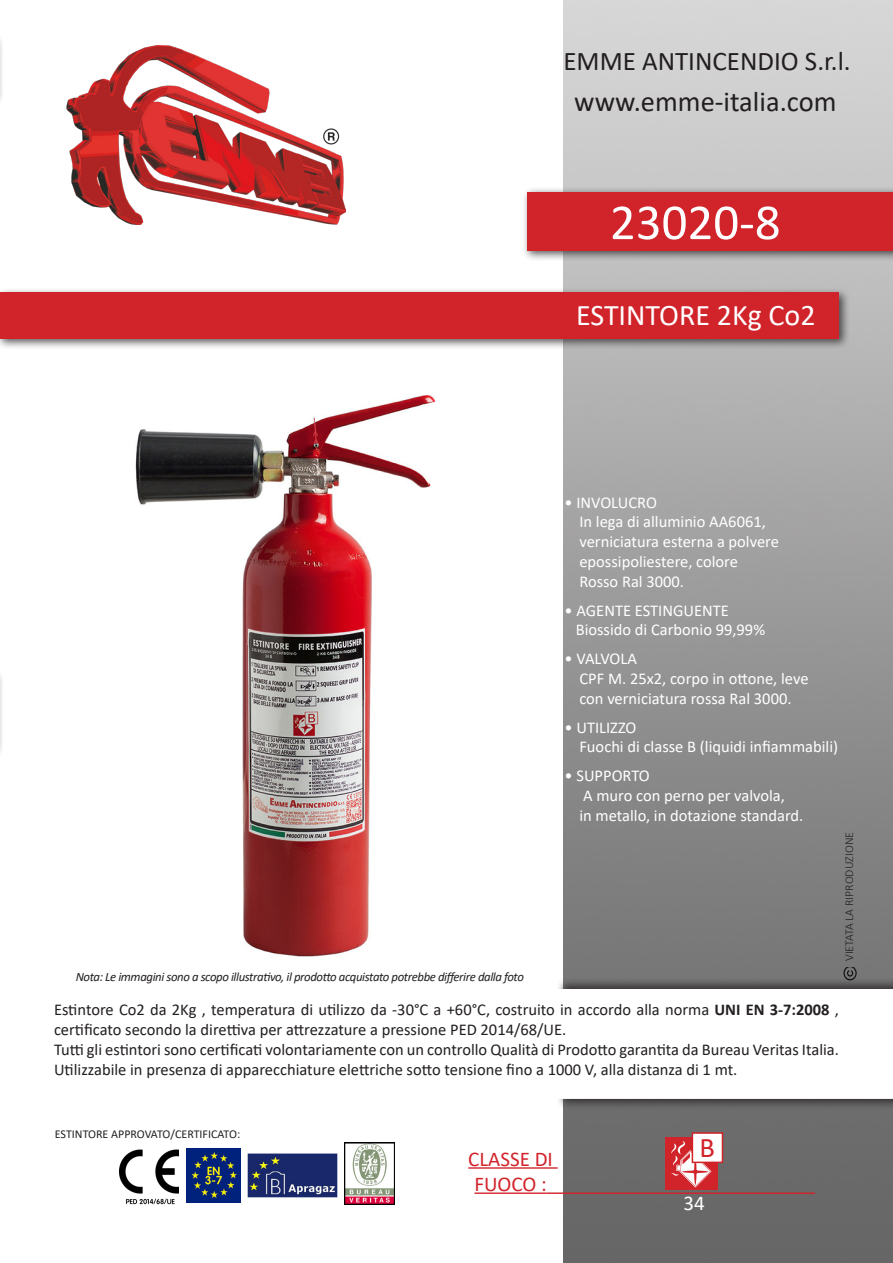
<style>
.page{position:relative;width:893px;height:1263px;background:#fff}
.page>*{position:absolute;margin:0;border:0;box-sizing:border-box;transform-origin:0 0}
.t1{font:51px "Calibri";color:#fff}
.t2{font:30px "Calibri";color:#fff}
.t3{font:28.5px "Calibri";color:#231f20}
.codice_tabella{font:28.5px "Calibri";color:#d1232a}
.t4{font:27px "Calibri";color:#231f20}
.codice_tabella-2{font:21px "Calibri";color:#d1232a}
.codice_tabella-3{font:21px "Calibri";color:#fff}
.codice_tabella-4{font:16.5px/19.8px "Calibri";color:#231f20}
.codice_tabella-5{font:16.5px "Calibri";color:#fff}
.codice_tabella-6{font:italic 12.75px "Calibri";letter-spacing:-.03em;color:#231f20}
.codice_tabella-7{font:12px "Calibri";color:#231f20}
.t5{font:300 12px "Calibri";color:#231f20}
.s1{font-weight:700}
</style>
<div class="page">
<hr style="left:0;top:667px;width:4px;height:93px;background:#f8f8f8">
<hr style="left:0;top:671px;width:1px;height:76px;background:#d2222a">
<img style="left:563px;top:0;width:330px;height:1263px">
<img style="left:67px;top:45px;width:278px;height:180px">
<div style="left:522px;top:187px;width:371px;height:75px;background:#231f20;opacity:.75"></div>
<div style="left:527px;top:192px;width:366px;height:58px;background:#d1232a"></div>
<div style="left:0;top:288px;width:850px;height:62px;background:#231f20;opacity:.75"></div>
<div style="left:0;top:293px;width:839px;height:46px;background:#d1232a"></div>
<img style="left:842px;top:967px;width:15px;height:10px">
<div style="left:556px;top:986px;width:337px;height:124px;background:#231f20;opacity:.75"></div>
<div style="left:556px;top:977px;width:337px;height:125px;background:#231f20;opacity:.75"></div>
<div style="left:556px;top:990px;width:337px;height:108px;background:#fff"></div>
<hr style="left:0;top:33px;width:4px;height:75px;background:#231f20;opacity:.75">
<hr style="left:468px;top:1167px;width:90px;height:2px;background:#d1232a">
<hr style="left:474px;top:1192px;width:73px;height:2px;background:#d1232a">
<img style="left:235px;top:1147px;width:110px;height:56px">
<img style="left:345px;top:1142px;width:50px;height:63px">
<img style="left:119px;top:1149px;width:60px;height:56px">
<img style="left:187px;top:1148px;width:54px;height:54px">
<hr style="left:547px;top:1192px;width:268px;height:2px;background:#d1232a">
<div style="left:666px;top:1137px;width:52px;height:52px;background:#d1232a"></div>
<svg style="left:671px;top:1141px;width:40px;height:46px"></svg>
<div style="left:692px;top:1132px;width:31px;height:31px;background:#fff;border:2px solid #d1232a"></div>
<img style="left:135px;top:395px;width:301px;height:562px">
<h3 class="t4" style="left:563px;top:43px;width:289px">EMME ANTINCENDIO S.r.l.</h3>
<h3 class="t3" style="left:574px;top:82px;width:264px">www.emme-italia.com</h3>
<p class="t1" style="left:610px;top:187px;width:172px">23020-8</p>
<p class="t2" style="left:576px;top:294px;width:241px">ESTINTORE 2Kg Co2</p>
<p class="codice_tabella-6" style="left:76px;top:968px;width:450px">Nota: Le immagini sono a scopo illustrativo, il prodotto acquistato potrebbe differire dalla foto</p>
<p class="codice_tabella-5" style="left:564px;top:491px;width:94px">• INVOLUCRO</p>
<p class="codice_tabella-5" style="left:579px;top:510px;width:188px">In lega di alluminio AA6061,</p>
<p class="codice_tabella-5" style="left:579px;top:530px;width:201px">verniciatura esterna a polvere</p>
<p class="codice_tabella-5" style="left:579px;top:550px;width:160px">epossipoliestere, colore</p>
<p class="codice_tabella-5" style="left:579px;top:570px;width:106px">Rosso Ral 3000.</p>
<p class="codice_tabella-5" style="left:564px;top:599px;width:166px">• AGENTE ESTINGUENTE</p>
<p class="codice_tabella-5" style="left:576px;top:618px;width:191px">Biossido di Carbonio 99,99%</p>
<p class="codice_tabella-5" style="left:564px;top:647px;width:74px">• VALVOLA</p>
<p class="codice_tabella-5" style="left:579px;top:667px;width:231px">CPF M. 25x2, corpo in ottone, leve</p>
<p class="codice_tabella-5" style="left:579px;top:687px;width:214px">con verniciatura rossa Ral 3000.</p>
<p class="codice_tabella-5" style="left:564px;top:716px;width:74px">• UTILIZZO</p>
<p class="codice_tabella-5" style="left:579px;top:735px;width:260px">Fuochi di classe B (liquidi infiammabili)</p>
<p class="codice_tabella-5" style="left:564px;top:764px;width:87px">• SUPPORTO</p>
<p class="codice_tabella-5" style="left:583px;top:784px;width:203px">A muro con perno per valvola,</p>
<p class="codice_tabella-5" style="left:579px;top:804px;width:226px">in metallo, in dotazione standard.</p>
<p class="t5" style="left:842px;top:961px;width:131px;rotate:-90deg">VIETATA LA RIPRODUZIONE</p>
<p class="codice_tabella-4" style="left:54px;top:999px;width:786px">Estintore Co2 da 2Kg , temperatura di utilizzo da -30°C a +60°C, costruito in accordo alla norma <span class="s1">UNI EN 3-7:2008</span> , certificato secondo la direttiva per attrezzature a pressione PED 2014/68/UE.</p>
<p class="codice_tabella-4" style="left:54px;top:1039px;width:786px">Tutti gli estintori sono certificati volontariamente con un controllo Qualità di Prodotto garantita da Bureau Veritas Italia.<br>Utilizzabile in presenza di apparecchiature elettriche sotto tensione fino a 1000 V, alla distanza di 1 mt.</p>
<p class="codice_tabella-7" style="left:55px;top:1125px;width:187px">ESTINTORE APPROVATO/CERTIFICATO:</p>
<p class="codice_tabella-2" style="left:468px;top:1144px;width:86px">CLASSE DI</p>
<p class="codice_tabella-2" style="left:474px;top:1169px;width:74px">FUOCO :</p>
<p class="codice_tabella" style="left:699px;top:1127px;width:17px">B</p>
<p class="codice_tabella-3" style="left:683px;top:1188px;width:23px">34</p>
</div>
